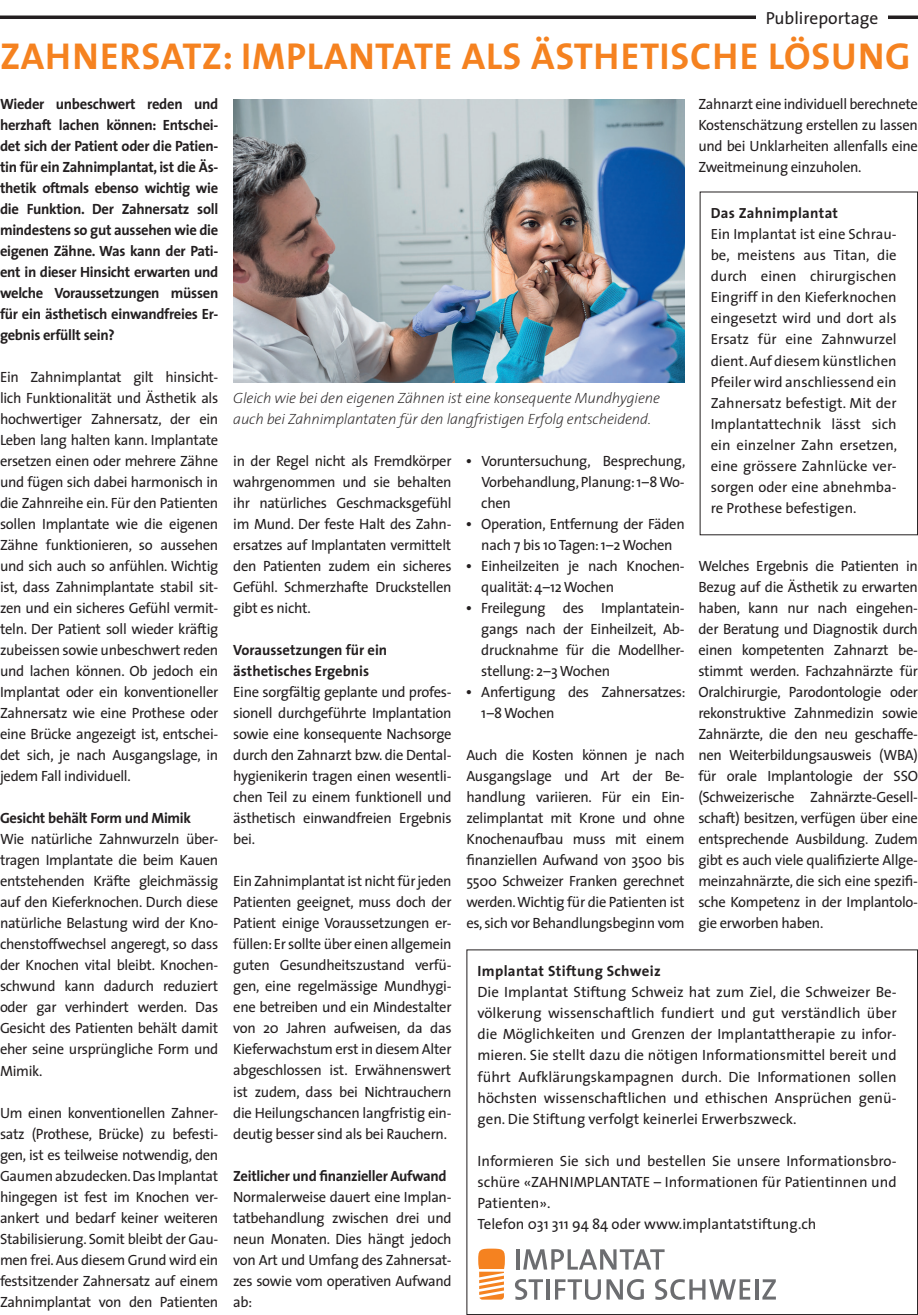
<style>
.page{position:relative;width:918px;height:1315px;background:#fff}
.page>*{position:absolute;margin:0;border:0;box-sizing:border-box;transform-origin:0 0}
.t1{font:700 37.62px "The Sans";letter-spacing:.02em;color:#f58220}
.t2{font:17.5px "The Sans";color:#231f20}
.t3{font:14.88px/21px "The Sans";letter-spacing:-.02em;color:#231f20;text-align:justify}
.t4{font:700 14.88px/21px "The Sans";letter-spacing:-.02em;color:#231f20;text-align:justify}
.t5{font:14.88px/21px "The Sans";color:#231f20}
.t6{font:italic 200 14.88px/21px "The Sans";letter-spacing:-.01em;color:#231f20}
.t7{font:700 14.88px/21px "The Sans";color:#231f20}
.t8{font:700 14.88px "The Sans";letter-spacing:.02em;color:#231f20}
.t9{font:14.7px/21px "The Sans";color:#231f20;text-align:justify}
.t10{font:700 14.7px "The Sans";letter-spacing:.02em;color:#231f20}
.s1{font-family:"Times"}
</style>
<div class="page">
<hr style="left:0;top:16px;width:918px;height:3px;background:#231f20">
<div style="left:756px;top:11px;width:131px;height:13px;background:#fff"></div>
<div style="left:699px;top:191px;width:219px;height:344px;border:1px solid #231f20"></div>
<hr style="left:516px;top:1249px;width:3px;height:20px;background:#6c6d70">
<svg style="left:523px;top:1249px;width:141px;height:20px"></svg>
<svg style="left:515px;top:1279px;width:28px;height:20px"></svg>
<hr style="left:546px;top:1279px;width:3px;height:20px;background:#6c6d70">
<svg style="left:555px;top:1279px;width:89px;height:20px"></svg>
<svg style="left:655px;top:1279px;width:95px;height:20px"></svg>
<hr style="left:755px;top:1279px;width:3px;height:20px;background:#6c6d70">
<svg style="left:762px;top:1279px;width:14px;height:20px"></svg>
<svg style="left:478px;top:1248px;width:27px;height:51px"></svg>
<img style="left:233px;top:100px;width:452px;height:282px">
<p class="t2" style="left:766px;top:3px;width:114px">Publireportage</p>
<h1 class="t1" style="left:0;top:24px;width:912px">ZAHNERSATZ: IMPLANTATE ALS ÄSTHETISCHE LÖSUNG</h1>
<p class="t4" style="left:0;top:93px;width:220px">Wieder unbeschwert reden und herzhaft lachen können: Entschei&shy;det sich der Patient oder die Patien&shy;tin für ein Zahnimplantat, ist die Äs&shy;thetik oftmals ebenso wichtig wie die Funktion. Der Zahnersatz soll mindestens so gut aussehen wie die eigenen Zähne. Was kann der Pati&shy;ent in dieser Hinsicht erwarten und welche Voraussetzungen müssen für ein ästhetisch einwandfreies Er&shy;gebnis erfüllt sein?</p>
<p class="t3" style="left:0;top:366px;width:220px">Ein Zahnimplantat gilt hinsicht&shy;lich Funktionalität und Ästhetik als hochwertiger Zahnersatz, der ein Leben lang halten kann. Implantate ersetzen einen oder mehrere Zähne und fügen sich dabei harmonisch in die Zahnreihe ein. Für den Patienten sollen Implantate wie die eigenen Zähne funktionieren, so aussehen und sich auch so anfühlen. Wichtig ist, dass Zahnimplantate stabil sit&shy;zen und ein sicheres Gefühl vermit&shy;teln. Der Patient soll wieder kräftig zubeissen sowie unbeschwert reden und lachen können. Ob jedoch ein Implantat oder ein konventioneller Zahnersatz wie eine Prothese oder eine Brücke angezeigt ist, entschei&shy;det sich, je nach Ausgangslage, in jedem Fall individuell.</p>
<p class="t4" style="left:0;top:807px;width:193px">Gesicht behält Form und Mimik</p>
<p class="t3" style="left:0;top:828px;width:220px">Wie natürliche Zahnwurzeln über&shy;tragen Implantate die beim Kauen entstehenden Kräfte gleichmässig auf den Kieferknochen. Durch diese natürliche Belastung wird der Kno&shy;chenstoffwechsel angeregt, so dass der Knochen vital bleibt. Knochen&shy;schwund kann dadurch reduziert oder gar verhindert werden. Das Gesicht des Patienten behält damit eher seine ursprüngliche Form und Mimik.</p>
<p class="t3" style="left:0;top:1101px;width:220px">Um einen konventionellen Zahner&shy;satz (Prothese, Brücke) zu befesti&shy;gen, ist es teilweise notwendig, den Gaumen abzudecken. Das Implantat hingegen ist fest im Knochen ver&shy;ankert und bedarf keiner weiteren Stabilisierung. Somit bleibt der Gau&shy;men frei. Aus diesem Grund wird ein festsitzender Zahnersatz auf einem Zahnimplantat von den Patienten</p>
<p class="t3" style="left:698px;top:93px;width:221px">Zahnarzt eine individuell berechnete Kostenschätzung erstellen zu lassen und bei Unklarheiten allenfalls eine Zweitmeinung einzuholen.</p>
<p class="t10" style="left:711px;top:201px;width:129px">Das Zahnimplantat</p>
<p class="t9" style="left:711px;top:223px;width:188px">Ein Implantat ist eine Schrau&shy;be, meistens aus Titan, die durch einen chirurgischen Eingriff in den Kieferknochen eingesetzt wird und dort als Ersatz für eine Zahnwurzel dient. Auf diesem künstlichen Pfeiler wird anschliessend ein Zahnersatz befestigt. Mit der Implantattechnik lässt sich ein einzelner Zahn ersetzen, eine grössere Zahnlücke ver&shy;sorgen oder eine abnehmba&shy;re Prothese befestigen.</p>
<p class="t6" style="left:233px;top:387px;width:428px">Gleich wie bei den eigenen Zähnen ist eine konsequente Mundhygiene auch bei Zahnimplantaten für den langfristigen Erfolg entscheidend.</p>
<p class="t3" style="left:481px;top:450px;width:206px;text-indent:-15px"><span class="s1">•</span> Voruntersuchung, Besprechung, Vorbehandlung, Planung: 1–8 Wo&shy;chen</p>
<p class="t3" style="left:466px;top:513px;width:220px;text-align:center"><span class="s1">•</span> Operation, Entfernung der Fäden nach 7 bis 10 Tagen: 1–2 Wochen</p>
<p class="t3" style="left:481px;top:555px;width:205px;text-indent:-15px"><span class="s1">•</span> Einheilzeiten je nach Knochen&shy;qualität: 4–12 Wochen</p>
<p class="t3" style="left:481px;top:597px;width:205px;text-indent:-15px"><span class="s1">•</span> Freilegung des Implantatein&shy;gangs nach der Einheilzeit, Ab&shy;drucknahme für die Modellher&shy;stellung: 2–3 Wochen</p>
<p class="t3" style="left:481px;top:681px;width:206px;text-indent:-15px"><span class="s1">•</span> Anfertigung des Zahnersatzes:<br>1–8 Wochen</p>
<p class="t3" style="left:466px;top:744px;width:220px">Auch die Kosten können je nach Ausgangslage und Art der Be&shy;handlung variieren. Für ein Ein&shy;zelimplantat mit Krone und ohne Knochenaufbau muss mit einem finanziellen Aufwand von 3500 bis 5500 Schweizer Franken gerechnet werden. Wichtig für die Patienten ist es, sich vor Behandlungsbeginn vom</p>
<p class="t3" style="left:233px;top:450px;width:220px">in der Regel nicht als Fremdkörper wahrgenommen und sie behalten ihr natürliches Geschmacksgefühl im Mund. Der feste Halt des Zahn&shy;ersatzes auf Implantaten vermittelt den Patienten zudem ein sicheres Gefühl. Schmerzhafte Druckstellen gibt es nicht.</p>
<p class="t7" style="left:233px;top:639px;width:155px">Voraussetzungen für ein ästhetisches Ergebnis</p>
<p class="t3" style="left:233px;top:681px;width:220px">Eine sorgfältig geplante und profes&shy;sionell durchgeführte Implantation sowie eine konsequente Nachsorge durch den Zahnarzt bzw. die Dental&shy;hygienikerin tragen einen wesentli&shy;chen Teil zu einem funktionell und ästhetisch einwandfreien Ergebnis bei.</p>
<p class="t3" style="left:233px;top:870px;width:220px">Ein Zahnimplantat ist nicht für jeden Patienten geeignet, muss doch der Patient einige Voraussetzungen er&shy;füllen: Er sollte über einen allgemein guten Gesundheitszustand verfü&shy;gen, eine regelmässige Mundhygi&shy;ene betreiben und ein Mindestalter von 20 Jahren aufweisen, da das Kieferwachstum erst in diesem Alter abgeschlossen ist. Erwähnenswert ist zudem, dass bei Nichtrauchern die Heilungschancen langfristig ein&shy;deutig besser sind als bei Rauchern.</p>
<p class="t4" style="left:233px;top:1164px;width:215px">Zeitlicher und finanzieller Aufwand</p>
<p class="t3" style="left:233px;top:1185px;width:220px">Normalerweise dauert eine Implan&shy;tatbehandlung zwischen drei und neun Monaten. Dies hängt jedoch von Art und Umfang des Zahnersat&shy;zes sowie vom operativen Aufwand ab:</p>
<p class="t3" style="left:698px;top:555px;width:221px">Welches Ergebnis die Patienten in Bezug auf die Ästhetik zu erwarten haben, kann nur nach eingehen&shy;der Beratung und Diagnostik durch einen kompetenten Zahnarzt be&shy;stimmt werden. Fachzahnärzte für Oralchirurgie, Parodontologie oder rekonstruktive Zahnmedizin sowie Zahnärzte, die den neu geschaffe&shy;nen Weiterbildungsausweis (WBA) für orale Implantologie der SSO (Schweizerische Zahnärzte-Gesell&shy;schaft) besitzen, verfügen über eine entsprechende Ausbildung. Zudem gibt es auch viele qualifizierte Allge&shy;meinzahnärzte, die sich eine spezifi&shy;sche Kompetenz in der Implantolo&shy;gie erworben haben.</p>
<p class="t8" style="left:477px;top:959px;width:185px">Implantat Stiftung Schweiz</p>
<p class="t3" style="left:477px;top:981px;width:420px">Die Implantat Stiftung Schweiz hat zum Ziel, die Schweizer Be&shy;völkerung wissenschaftlich fundiert und gut verständlich über die Möglichkeiten und Grenzen der Implantattherapie zu infor&shy;mieren. Sie stellt dazu die nötigen Informationsmittel bereit und führt Aufklärungskampagnen durch. Die Informationen sollen höchsten wissenschaftlichen und ethischen Ansprüchen genü&shy;gen. Die Stiftung verfolgt keinerlei Erwerbszweck.</p>
<p class="t5" style="left:477px;top:1149px;width:420px">Informieren Sie sich und bestellen Sie unsere Informationsbro&shy;schüre «ZAHNIMPLANTATE – Informationen für Patientinnen und Patienten».<br>Telefon 031 311 94 84 oder www.implantatstiftung.ch</p>
</div>
